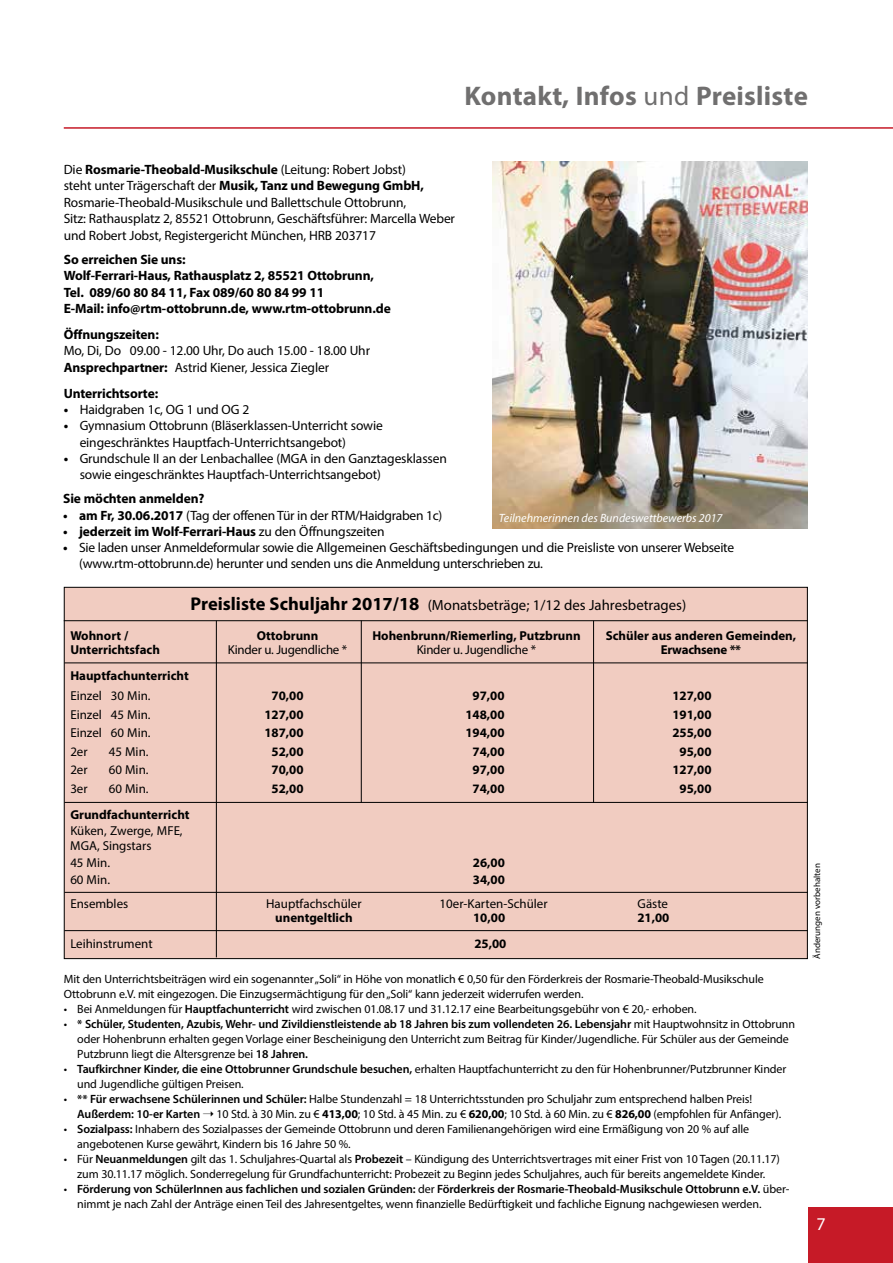
<style>
.page{position:relative;width:893px;height:1263px;background:#fff}
.page>*{position:absolute;margin:0;border:0;box-sizing:border-box;transform-origin:0 0}
.t1{font:700 27px "Myriad Pro";letter-spacing:.01em;color:#706f6f}
.t2{font:18px "Myriad Pro";color:#fff}
.t3{font:14.85px "Myriad Pro";color:#000}
.t4{font:13.5px/16.2px "Myriad Pro";letter-spacing:-.01em;color:#000}
.t5{font:700 13.5px/16.2px "Myriad Pro";letter-spacing:-.01em;color:#000}
.t6{font:700 12.9px/14.9px "Myriad Pro";color:#000}
.t7{font:12.9px/15px "Myriad Pro";color:#000}
.t8{font:12.9px "Myriad Pro";letter-spacing:-.02em;color:#000}
.t9{font:12px/15px "Myriad Pro";letter-spacing:-.01em;color:#000}
.t10{font:italic 12px "Myriad Pro";color:#fff}
.t11{font:9px "Myriad Pro";color:#000}
.s1{font-weight:400}
.s2{font-weight:700}
.s3{font-weight:700;font-size:18.45px}
.s4{font-weight:600}
</style>
<div class="page">
<hr style="left:64px;top:127px;width:829px;height:2px;background:#c61a27">
<div style="left:808px;top:1208px;width:85px;height:55px;background:#c61a27"></div>
<img style="left:492px;top:162px;width:316px;height:367px">
<div style="left:64px;top:587px;width:743px;height:371px;background:#f1ccc1"></div>
<hr style="left:216px;top:621px;width:1px;height:336px;background:#000">
<hr style="left:361px;top:620px;width:1px;height:183px;background:#000">
<hr style="left:593px;top:621px;width:1px;height:182px;background:#000">
<hr style="left:64px;top:620px;width:744px;height:1px;background:#000">
<hr style="left:64px;top:802px;width:744px;height:1px;background:#000">
<hr style="left:64px;top:662px;width:744px;height:1px;background:#000">
<hr style="left:64px;top:892px;width:744px;height:1px;background:#000">
<hr style="left:64px;top:930px;width:744px;height:1px;background:#000">
<h1 class="t1" style="left:465px;top:79px;width:345px">Kontakt, Infos <span class="s1">und</span> Preisliste</h1>
<p class="t4" style="left:64px;top:161px;width:393px">Die <span class="s2">Rosmarie-Theobald-Musikschule</span> (Leitung: Robert Jobst)<br>steht unter Trägerschaft der <span class="s2">Musik, Tanz und Bewegung GmbH, </span>Rosmarie-Theobald-Musikschule und Ballettschule Ottobrunn,<br>Sitz: Rathausplatz 2, 85521 Ottobrunn, Geschäftsführer: Marcella Weber und Robert Jobst, Registergericht München, HRB 203717</p>
<p class="t5" style="left:64px;top:251px;width:328px">So erreichen Sie uns:<br>Wolf-Ferrari-Haus, Rathausplatz 2, 85521 Ottobrunn, Tel. 089/60 80 84 11, Fax 089/60 80 84 99 11<br>E-Mail: info@rtm-ottobrunn.de, www.rtm-ottobrunn.de</p>
<p class="t5" style="left:64px;top:326px;width:97px">Öffnungszeiten:</p>
<p class="t4" style="left:64px;top:343px;width:308px">Mo, Di, Do 09.00 - 12.00 Uhr, Do auch 15.00 - 18.00 Uhr<br><span class="s2">Ansprechpartner:</span> Astrid Kiener, Jessica Ziegler</p>
<p class="t5" style="left:64px;top:385px;width:96px">Unterrichtsorte:</p>
<p class="t4" style="left:64px;top:401px;width:187px"><span class="s2">•</span> Haidgraben 1c, OG 1 und OG 2</p>
<p class="t4" style="left:80px;top:418px;width:305px;text-indent:-16px"><span class="s2">•</span> Gymnasium Ottobrunn (Bläserklassen-Unterricht sowie eingeschränktes Hauptfach-Unterrichtsangebot)</p>
<p class="t4" style="left:80px;top:450px;width:369px;text-indent:-16px"><span class="s2">•</span> Grundschule II an der Lenbachallee (MGA in den Ganztagesklassen sowie eingeschränktes Hauptfach-Unterrichtsangebot)</p>
<p class="t5" style="left:63px;top:490px;width:143px">Sie möchten anmelden?</p>
<p class="t4" style="left:63px;top:507px;width:381px"><span class="s2">• am Fr, 30.06.2017</span> (Tag der offenen Tür in der RTM/Haidgraben 1c)</p>
<p class="t5" style="left:63px;top:523px;width:323px">• jederzeit im Wolf-Ferrari-Haus <span class="s1">zu den Öffnungszeiten</span></p>
<p class="t4" style="left:79px;top:539px;width:656px;text-indent:-16px"><span class="s2">•</span> Sie laden unser Anmeldeformular sowie die Allgemeinen Geschäftsbedingungen und die Preisliste von unserer Webseite (www.rtm-ottobrunn.de) herunter und senden uns die Anmeldung unterschrieben zu.</p>
<p class="t10" style="left:499px;top:510px;width:225px">Teilnehmerinnen des Bundeswettbewerbs 2017</p>
<p class="t3" style="left:191px;top:596px;width:497px"><span class="s3">Preisliste Schuljahr 2017/18</span> (Monatsbeträge; 1/12 des Jahresbetrages)</p>
<p class="t6" style="left:257px;top:627px;width:63px">Ottobrunn</p>
<p class="t8" style="left:228px;top:642px;width:121px">Kinder u. Jugendliche *</p>
<p class="t6" style="left:606px;top:627px;width:192px;text-align:center">Schüler aus anderen Gemeinden,<br>Erwachsene **</p>
<p class="t6" style="left:372px;top:627px;width:210px">Hohenbrunn/Riemerling, Putzbrunn</p>
<p class="t8" style="left:417px;top:642px;width:121px">Kinder u. Jugendliche *</p>
<p class="t6" style="left:70px;top:627px;width:91px">Wohnort /<br>Unterrichtsfach</p>
<p class="t6" style="left:70px;top:668px;width:120px">Hauptfachunterricht</p>
<p class="t7" style="left:70px;top:688px;width:82px">Einzel 30 Min.</p>
<p class="t6" style="left:272px;top:688px;width:34px">70,00</p>
<p class="t6" style="left:473px;top:688px;width:34px">97,00</p>
<p class="t6" style="left:672px;top:688px;width:41px">127,00</p>
<p class="t7" style="left:70px;top:707px;width:82px">Einzel 45 Min.</p>
<p class="t6" style="left:264px;top:707px;width:41px">127,00</p>
<p class="t6" style="left:465px;top:707px;width:41px">148,00</p>
<p class="t6" style="left:672px;top:707px;width:41px">191,00</p>
<p class="t7" style="left:70px;top:725px;width:82px">Einzel 60 Min.</p>
<p class="t6" style="left:264px;top:725px;width:41px">187,00</p>
<p class="t6" style="left:465px;top:725px;width:41px">194,00</p>
<p class="t6" style="left:672px;top:725px;width:41px">255,00</p>
<p class="t7" style="left:70px;top:744px;width:19px">2er</p>
<p class="t7" style="left:109px;top:744px;width:41px">45 Min.</p>
<p class="t6" style="left:272px;top:744px;width:34px">52,00</p>
<p class="t6" style="left:473px;top:744px;width:34px">74,00</p>
<p class="t6" style="left:679px;top:744px;width:34px">95,00</p>
<p class="t7" style="left:70px;top:762px;width:19px">2er</p>
<p class="t7" style="left:109px;top:762px;width:41px">60 Min.</p>
<p class="t6" style="left:272px;top:762px;width:34px">70,00</p>
<p class="t6" style="left:473px;top:762px;width:34px">97,00</p>
<p class="t6" style="left:672px;top:762px;width:41px">127,00</p>
<p class="t7" style="left:70px;top:781px;width:19px">3er</p>
<p class="t7" style="left:109px;top:781px;width:41px">60 Min.</p>
<p class="t6" style="left:272px;top:781px;width:34px">52,00</p>
<p class="t6" style="left:473px;top:781px;width:34px">74,00</p>
<p class="t6" style="left:679px;top:781px;width:34px">95,00</p>
<p class="t6" style="left:70px;top:806px;width:121px">Grundfachunterricht</p>
<p class="t7" style="left:70px;top:823px;width:114px">Küken, Zwerge, MFE,<br>MGA, Singstars</p>
<p class="t7" style="left:70px;top:855px;width:41px">45 Min.</p>
<p class="t6" style="left:473px;top:855px;width:34px">26,00</p>
<p class="t7" style="left:70px;top:871px;width:41px">60 Min.</p>
<p class="t6" style="left:473px;top:871px;width:34px">34,00</p>
<p class="t7" style="left:70px;top:895px;width:59px">Ensembles</p>
<p class="t7" style="left:266px;top:895px;width:97px">Hauptfachschüler</p>
<p class="t7" style="left:440px;top:895px;width:110px">10er-Karten-Schüler</p>
<p class="t7" style="left:637px;top:895px;width:32px">Gäste</p>
<p class="t6" style="left:275px;top:910px;width:79px">unentgeltlich</p>
<p class="t6" style="left:473px;top:910px;width:34px">10,00</p>
<p class="t6" style="left:637px;top:910px;width:34px">21,00</p>
<p class="t7" style="left:70px;top:936px;width:84px">Leihinstrument</p>
<p class="t6" style="left:474px;top:936px;width:34px">25,00</p>
<p class="t9" style="left:64px;top:971px;width:701px">Mit den Unterrichtsbeiträgen wird ein sogenannter „Soli“ in Höhe von monatlich € 0,50 für den Förderkreis der Rosmarie-Theobald-Musikschule<br>Ottobrunn e.V. mit eingezogen. Die Einzugsermächtigung für den „Soli“ kann jederzeit widerrufen werden.</p>
<p class="t9" style="left:64px;top:1001px;width:634px">• Bei Anmeldungen für <span class="s4">Hauptfachunterricht</span> wird zwischen 01.08.17 und 31.12.17 eine Bearbeitungsgebühr von € 20,- erhoben.</p>
<p class="t9" style="left:77px;top:1016px;width:719px;text-indent:-14px">• <span class="s4">* Schüler, Studenten, Azubis, Wehr- und Zivildienstleistende ab 18 Jahren bis zum vollendeten 26. Lebensjahr</span> mit Hauptwohnsitz in Ottobrunn oder Hohenbrunn erhalten gegen Vorlage einer Bescheinigung den Unterricht zum Beitrag für Kinder/Jugendliche. Für Schüler aus der Gemeinde<br>Putzbrunn liegt die Altersgrenze bei <span class="s4">18 Jahren.</span></p>
<p class="t9" style="left:77px;top:1061px;width:710px;text-indent:-14px">• <span class="s4">Taufkirchner Kinder, die eine Ottobrunner Grundschule besuchen,</span> erhalten Hauptfachunterricht zu den für Hohenbrunner/Putzbrunner Kinder und Jugendliche gültigen Preisen.</p>
<p class="t9" style="left:77px;top:1091px;width:705px;text-indent:-14px">• <span class="s4">** Für erwachsene Schülerinnen und Schüler:</span> Halbe Stundenzahl = 18 Unterrichtsstunden pro Schuljahr zum entsprechend halben Preis!<br><span class="s4">Außerdem: 10-er Karten</span> ➝ 10 Std. à 30 Min. zu € <span class="s2">413,00</span>; 10 Std. à 45 Min. zu € <span class="s2">620,00</span>; 10 Std. à 60 Min. zu € <span class="s2">826,00</span> (empfohlen für Anfänger).</p>
<p class="t9" style="left:77px;top:1121px;width:673px;text-indent:-14px">• <span class="s4">Sozialpass:</span> Inhabern des Sozialpasses der Gemeinde Ottobrunn und deren Familienangehörigen wird eine Ermäßigung von 20 % auf alle angebotenen Kurse gewährt, Kindern bis 16 Jahre 50 %.</p>
<p class="t9" style="left:64px;top:1151px;width:718px;text-align:center">• Für <span class="s4">Neuanmeldungen</span> gilt das 1. Schuljahres-Quartal als <span class="s4">Probezeit</span> – Kündigung des Unterrichtsvertrages mit einer Frist von 10 Tagen (20.11.17) zum 30.11.17 möglich. Sonderregelung für Grundfachunterricht: Probezeit zu Beginn jedes Schuljahres, auch für bereits angemeldete Kinder.</p>
<p class="t9" style="left:77px;top:1181px;width:714px;text-indent:-14px">• <span class="s4">Förderung von SchülerInnen aus fachlichen und sozialen Gründen:</span> der <span class="s4">Förderkreis der Rosmarie-Theobald-Musikschule Ottobrunn e.V.</span> über&shy;nimmt je nach Zahl der Anträge einen Teil des Jahresentgeltes, wenn finanzielle Bedürftigkeit und fachliche Eignung nachgewiesen werden.</p>
<p class="t11" style="left:811px;top:959px;width:97px;rotate:-90deg">Änderungen vorbehalten</p>
<h2 class="t2" style="left:816px;top:1212px;width:11px">7</h2>
</div>
